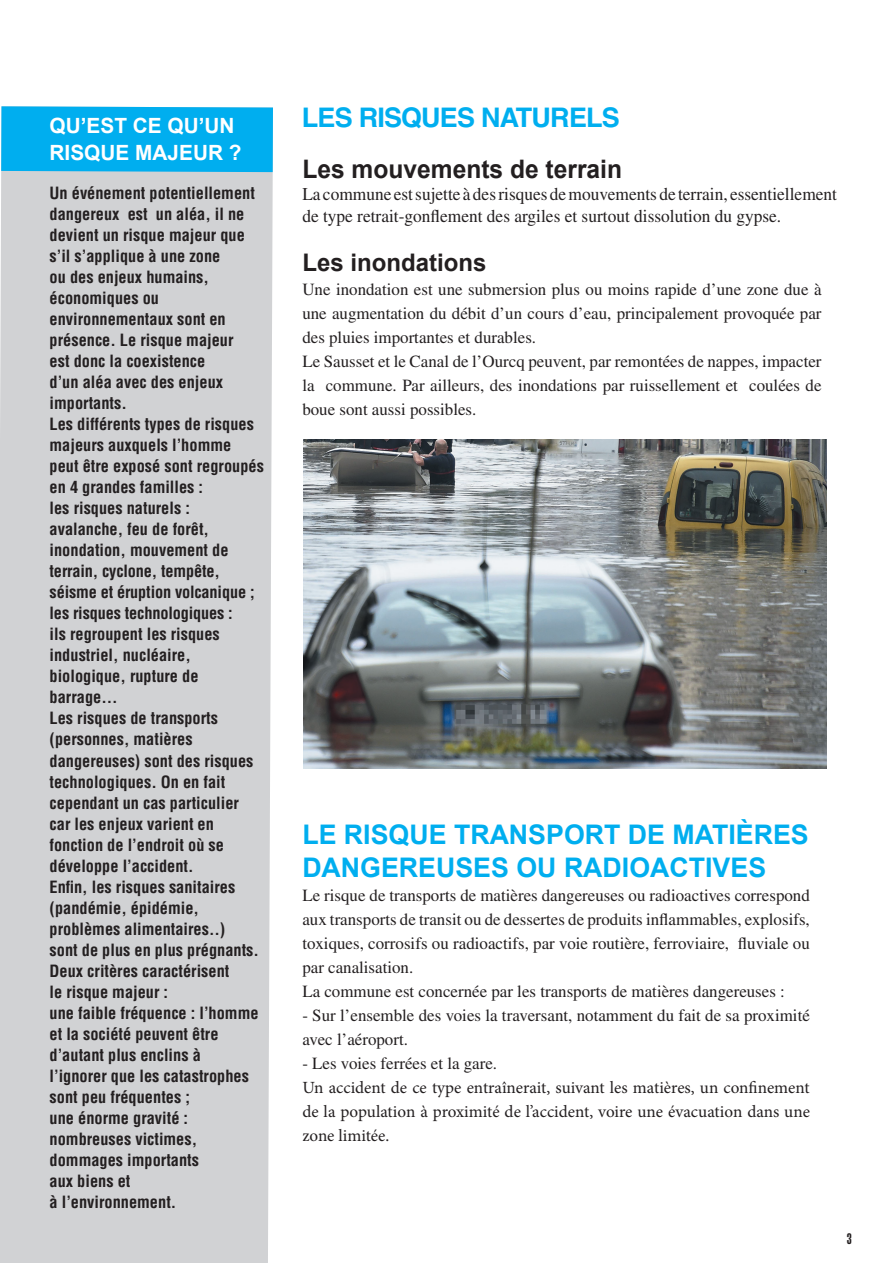
<style>
.page{position:relative;width:893px;height:1263px;background:#fff}
.page>*{position:absolute;margin:0;border:0;box-sizing:border-box;transform-origin:0 0}
.t1{font:700 27px/33px "Arial";color:#00aeef}
.t2{font:700 27px "Helvetica";letter-spacing:-.03em;color:#00aeef}
.t3{font:700 25.5px "Arial";color:#231f20;scale:.96 1}
.t4{font:700 24.15px "Arial";color:#231f20}
.t5{font:700 21px/27px "Arial";color:#fff}
.t6{font:18px/22px "Times";color:#231f20;scale:.96 1}
.t7{font:17.1px/24px "Times";color:#231f20}
.t8{font:17.1px/24px "Minion Pro";color:#231f20;text-align:justify}
.t9{font:700 condensed 16.5px/21px "Helvetica";color:#231f20}
.t10{font:900 extra-condensed 15px "Helvetica";color:#231f20}
</style>
<div class="page">
<div style="left:0;top:172px;width:273px;height:1091px;background:#d1d2d4"></div>
<div style="left:1px;top:106px;width:272px;height:66px;background:#00aeef"></div>
<img style="left:303px;top:439px;width:523px;height:330px">
<p class="t5" style="left:50px;top:112px;width:193px">QU’EST CE QU’UN<br>RISQUE MAJEUR ?</p>
<p class="t9" style="left:50px;top:183px;width:216px">Un événement potentiellement dangereux est un aléa, il ne devient un risque majeur que s’il s’applique à une zone<br>ou des enjeux humains, économiques ou environnementaux sont en présence. Le risque majeur<br>est donc la coexistence<br>d’un aléa avec des enjeux importants.<br>Les différents types de risques majeurs auxquels l’homme peut être exposé sont regroupés en 4 grandes familles :<br>les risques naturels : avalanche, feu de forêt, inondation, mouvement de terrain, cyclone, tempête, séisme et éruption volcanique ; les risques technologiques :<br>ils regroupent les risques industriel, nucléaire, biologique, rupture de barrage...<br>Les risques de transports (personnes, matières dangereuses) sont des risques technologiques. On en fait cependant un cas particulier car les enjeux varient en fonction de l’endroit où se développe l’accident.<br>Enfin, les risques sanitaires (pandémie, épidémie, problèmes alimentaires..)<br>sont de plus en plus prégnants.<br>Deux critères caractérisent<br>le risque majeur :<br>une faible fréquence : l’homme et la société peuvent être d’autant plus enclins à<br>l’ignorer que les catastrophes sont peu fréquentes ;<br>une énorme gravité : nombreuses victimes, dommages importants<br>aux biens et<br>à l’environnement.</p>
<h1 class="t2" style="left:302px;top:101px;width:319px">LES RISQUES NATURELS</h1>
<h2 class="t3" style="left:302px;top:154px;width:335px">Les mouvements de terrain</h2>
<p class="t6" style="left:302px;top:183px;width:558px">La commune est sujette à des risques de mouvements de terrain, essentiellement de type retrait-gonflement des argiles et surtout dissolution du gypse.</p>
<h3 class="t4" style="left:302px;top:249px;width:185px">Les inondations</h3>
<p class="t7" style="left:302px;top:277px;width:521px">Une inondation est une submersion plus ou moins rapide d’une zone due à une augmentation du débit d’un cours d’eau, principalement provoquée par des pluies importantes et durables.<br>Le Sausset et le Canal de l’Ourcq peuvent, par remontées de nappes, impacter la commune. Par ailleurs, des inondations par ruissellement et coulées de boue sont aussi possibles.</p>
<h1 class="t1" style="left:302px;top:817px;width:508px">LE RISQUE TRANSPORT DE MATIÈRES<br>DANGEREUSES OU RADIOACTIVES</h1>
<p class="t7" style="left:302px;top:883px;width:509px">Le risque de transports de matières dangereuses ou radioactives correspond aux transports de transit ou de dessertes de produits inflammables, explosifs, toxiques, corrosifs ou radioactifs, par voie routière, ferroviaire, fluviale ou par canalisation.<br>La commune est concernée par les transports de matières dangereuses :</p>
<p class="t7" style="left:302px;top:1003px;width:509px">- Sur l’ensemble des voies la traversant, notamment du fait de sa proximité avec l’aéroport.</p>
<p class="t7" style="left:302px;top:1051px;width:196px">- Les voies ferrées et la gare.</p>
<p class="t8" style="left:302px;top:1075px;width:509px">Un accident de ce type entraînerait, suivant les matières, un confinement de la population à proximité de l’accident, voire une évacuation dans une zone limitée.</p>
<p class="t10" style="left:847px;top:1230px;width:6px">3</p>
</div>
